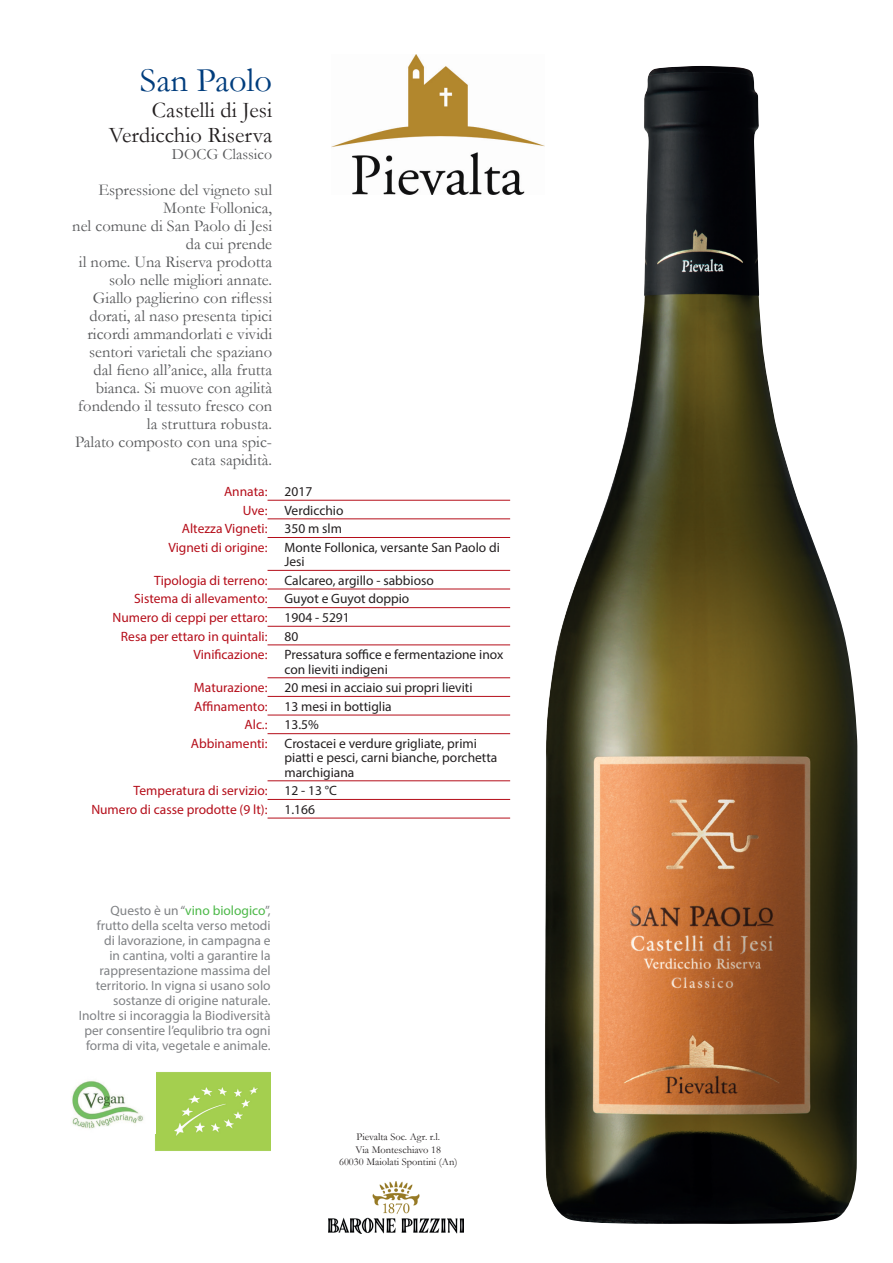
<style>
.page{position:relative;width:893px;height:1263px;background:#fff}
.page>*{position:absolute;margin:0;border:0;box-sizing:border-box;transform-origin:0 0}
.t1{font:34.5px "Garamond";color:#013d7d}
.t2{font:22.5px/25.5px "Garamond";color:#231f20;text-align:right}
.t3{font:16.5px/18px "Garamond";color:#57585a;text-align:right}
.t4{font:15.75px "Garamond";color:#57585a}
.t5{font:13.5px/14.2px "Myriad Pro";color:#231f20}
.t6{font:13.5px/15px "Myriad Pro";color:#808285;text-align:right}
.t7{font:13.5px "Myriad Pro";color:#b50e1a}
.t8{font:10.5px/12.6px "Garamond";color:#231f20;text-align:center}
.s1{color:#4cb848}
</style>
<div class="page">
<img style="left:155px;top:1072px;width:116px;height:79px">
<img style="left:328px;top:1181px;width:136px;height:53px">
<img style="left:72px;top:1080px;width:72px;height:49px">
<img style="left:332px;top:54px;width:213px;height:140px">
<hr style="left:268px;top:500px;width:242px;height:1px;background:#b50e1a">
<hr style="left:268px;top:519px;width:242px;height:1px;background:#b50e1a">
<hr style="left:268px;top:537px;width:242px;height:1px;background:#b50e1a">
<hr style="left:268px;top:570px;width:242px;height:1px;background:#b50e1a">
<hr style="left:268px;top:589px;width:242px;height:1px;background:#b50e1a">
<hr style="left:268px;top:607px;width:242px;height:1px;background:#b50e1a">
<hr style="left:268px;top:626px;width:242px;height:1px;background:#b50e1a">
<hr style="left:268px;top:645px;width:242px;height:1px;background:#b50e1a">
<hr style="left:268px;top:677px;width:242px;height:1px;background:#b50e1a">
<hr style="left:268px;top:696px;width:242px;height:1px;background:#b50e1a">
<hr style="left:268px;top:715px;width:242px;height:1px;background:#b50e1a">
<hr style="left:268px;top:733px;width:242px;height:1px;background:#b50e1a">
<hr style="left:268px;top:780px;width:242px;height:1px;background:#b50e1a">
<hr style="left:268px;top:799px;width:242px;height:1px;background:#b50e1a">
<hr style="left:268px;top:818px;width:242px;height:1px;background:#b50e1a">
<img style="left:545px;top:66px;width:312px;height:1158px">
<h1 class="t1" style="left:140px;top:57px;width:134px">San Paolo</h1>
<h2 class="t2" style="left:109px;top:96px;width:165px">Castelli di Jesi<br>Verdicchio Riserva</h2>
<p class="t4" style="left:172px;top:143px;width:102px">DOCG Classico</p>
<p class="t3" style="left:72px;top:180px;width:201px">Espressione del vigneto sul<br>Monte Follonica,<br>nel comune di San Paolo di Jesi da cui prende<br>il nome. Una Riserva prodotta solo nelle migliori annate.<br>Giallo paglierino con riflessi dorati, al naso presenta tipici ricordi ammandorlati e vividi sentori varietali che spaziano dal fieno all’anice, alla frutta bianca. Si muove con agilità fondendo il tessuto fresco con la struttura robusta.<br>Palato composto con una spic&shy;cata sapidità.</p>
<p class="t7" style="left:224px;top:483px;width:45px">Annata:</p>
<p class="t5" style="left:285px;top:484px;width:29px">2017</p>
<p class="t7" style="left:243px;top:502px;width:26px">Uve:</p>
<p class="t5" style="left:285px;top:503px;width:60px">Verdicchio</p>
<p class="t7" style="left:182px;top:520px;width:87px">Altezza Vigneti:</p>
<p class="t5" style="left:285px;top:521px;width:59px">350 m slm</p>
<p class="t7" style="left:168px;top:539px;width:101px">Vigneti di origine:</p>
<p class="t5" style="left:285px;top:540px;width:217px">Monte Follonica, versante San Paolo di<br>Jesi</p>
<p class="t7" style="left:154px;top:572px;width:115px">Tipologia di terreno:</p>
<p class="t5" style="left:285px;top:573px;width:151px">Calcareo, argillo - sabbioso</p>
<p class="t7" style="left:134px;top:590px;width:135px">Sistema di allevamento:</p>
<p class="t5" style="left:285px;top:591px;width:126px">Guyot e Guyot doppio</p>
<p class="t7" style="left:112px;top:609px;width:157px">Numero di ceppi per ettaro:</p>
<p class="t5" style="left:285px;top:610px;width:67px">1904 - 5291</p>
<p class="t7" style="left:121px;top:628px;width:148px">Resa per ettaro in quintali:</p>
<p class="t5" style="left:285px;top:629px;width:15px">80</p>
<p class="t7" style="left:193px;top:646px;width:76px">Vinificazione:</p>
<p class="t5" style="left:285px;top:647px;width:220px">Pressatura soffice e fermentazione inox con lieviti indigeni</p>
<p class="t7" style="left:194px;top:679px;width:75px">Maturazione:</p>
<p class="t5" style="left:285px;top:680px;width:189px">20 mesi in acciaio sui propri lieviti</p>
<p class="t7" style="left:194px;top:698px;width:75px">Affinamento:</p>
<p class="t5" style="left:285px;top:699px;width:109px">13 mesi in bottiglia</p>
<p class="t7" style="left:245px;top:717px;width:24px">Alc.:</p>
<p class="t5" style="left:285px;top:717px;width:36px">13.5%</p>
<p class="t7" style="left:191px;top:735px;width:78px">Abbinamenti:</p>
<p class="t5" style="left:285px;top:736px;width:214px">Crostacei e verdure grigliate, primi piatti e pesci, carni bianche, porchetta marchigiana</p>
<p class="t7" style="left:134px;top:782px;width:135px">Temperatura di servizio:</p>
<p class="t5" style="left:285px;top:783px;width:54px">12 - 13 °C</p>
<p class="t7" style="left:91px;top:801px;width:178px">Numero di casse prodotte (9 lt):</p>
<p class="t5" style="left:285px;top:802px;width:32px">1.166</p>
<p class="t6" style="left:79px;top:903px;width:193px">Questo è un “<span class="s1">vino biologico</span>”, frutto della scelta verso metodi<br>di lavorazione, in campagna e<br>in cantina, volti a garantire la rappresentazione massima del territorio. In vigna si usano solo sostanze di origine naturale.<br>Inoltre si incoraggia la Biodiversità per consentire l’equlibrio tra ogni forma di vita, vegetale e animale.</p>
<p class="t8" style="left:339px;top:1130px;width:120px">Pievalta Soc. Agr. r.l.<br>Via Monteschiavo 18<br>60030 Maiolati Spontini (An)</p>
</div>
